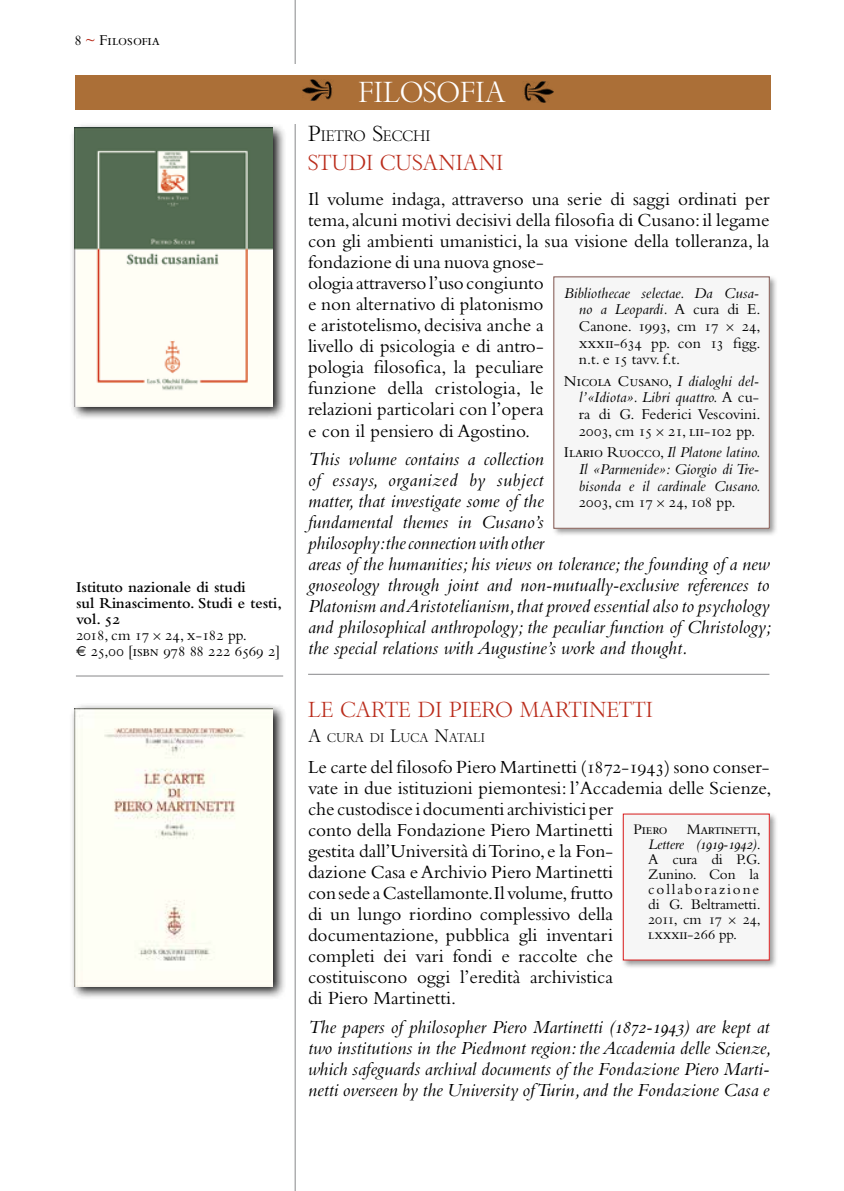
<style>
.page{position:relative;width:844px;height:1191px;background:#fff}
.page>*{position:absolute;margin:0;border:0;box-sizing:border-box;transform-origin:0 0}
.t1{font:28px "Bembo Titling MT Std";color:#fff}
.t2{font:21px "Bembo Titling MT Std";color:#ba2c1b}
.t3{font:19.25px/21px "Bembo Std";color:#000}
.t4{font:italic 19.25px/21px "Bembo Std";color:#000}
.t5{font:15.75px/16.6px "Bembo Std";color:#000;text-align:justify}
.t6{font:600 15.75px/15.8px "Bembo Std";color:#000}
.t7{font:italic 15.75px/16.6px "Bembo Std";color:#000;text-align:justify}
.t8{font:15.22px/14.9px "Bembo Std";letter-spacing:-.01em;color:#000;text-align:justify}
.t9{font:14.7px "Bembo Titling MT Std";color:#000}
.t10{font:12.25px "Bembo Titling MT Std";color:#000}
.s1{color:#ba2c1b}
.s2{font-weight:400}
.s3{font-family:"Bembo Cost";font-weight:400}
.s4{font-size:21px}
.s5{font-style:italic}
.s6{font-family:"Bembo Cost"}
.s7{font-style:normal}
.s8{font-family:"Bembo Cost";font-style:normal}
.s9{font-size:17.5px}
</style>
<div class="page">
<hr style="left:294px;top:0;width:1px;height:1191px;background:#87888a">
<hr style="left:308px;top:674px;width:461px;height:1px;background:#87888a">
<div style="left:69px;top:122px;width:218px;height:298px;background:#000;opacity:.91"></div>
<img style="left:74px;top:128px;width:199px;height:278px">
<hr style="left:76px;top:675px;width:207px;height:1px;background:#87888a">
<div style="left:69px;top:703px;width:218px;height:297px;background:#000;opacity:.91"></div>
<img style="left:74px;top:708px;width:199px;height:278px">
<div style="left:291px;top:64px;width:14px;height:60px;background:#fff"></div>
<div style="left:75px;top:75px;width:695px;height:35px;background:#ab6f37"></div>
<img style="left:302px;top:79px;width:30px;height:21px">
<img style="left:522px;top:82px;width:31px;height:21px">
<div style="left:621px;top:812px;width:156px;height:156px;background:#000;opacity:.4"></div>
<div style="left:623px;top:814px;width:146px;height:146px;background:#f6f6f6"></div>
<div style="left:551px;top:275px;width:227px;height:262px;background:#000;opacity:.4"></div>
<div style="left:553px;top:277px;width:216px;height:251px;background:#f6f6f6"></div>
<p class="t5" style="left:74px;top:32px;width:87px">8 <span class="s1">~</span> Filosofia</p>
<p class="t6" style="left:76px;top:579px;width:207px">Istituto nazionale di studi<br>sul Rinascimento. Studi e testi, vol. 52<br><span class="s2">2018, cm 17</span> <span class="s3">¥</span> <span class="s2">24, x-182 pp.<br></span><span class="s3">√</span> <span class="s2">25,00 [isbn 978 88 222 6569 2]</span></p>
<h1 class="t1" style="left:358px;top:75px;width:149px">FILOSOFIA</h1>
<p class="t9" style="left:308px;top:127px;width:124px"><span class="s4">P</span>IETRO <span class="s4">S</span>ECCHI</p>
<p class="t2" style="left:308px;top:149px;width:197px">STUDI CUSANIANI</p>
<p class="t3" style="left:308px;top:188px;width:463px">Il volume indaga, attraverso una serie di saggi ordinati per tema, alcuni motivi decisivi della filosofia di Cusano: il legame con gli ambienti umanistici, la sua visione della tolleranza, la fondazione di una nuova gnose-<br>ologia attraverso l’uso congiunto<br>e non alternativo di platonismo<br>e aristotelismo, decisiva anche a<br>livello di psicologia e di antro-<br>pologia filosofica, la peculiare<br>funzione della cristologia, le<br>relazioni particolari con l’opera<br>e con il pensiero di Agostino.</p>
<p class="t4" style="left:308px;top:448px;width:465px">This volume contains a collection<br>of essays, organized by subject<br>matter, that investigate some of the<br>fundamental themes in Cusano’s<br>philosophy:the connection with other<br>areas of the humanities; his views on tolerance; the founding of a new gnoseology through joint and non-mutually-exclusive references to Platonism and Aristotelianism, that proved essential also to psychology and philosophical anthropology; the peculiar function of Christology; the special relations with Augustine’s work and thought.</p>
<p class="t5" style="left:578px;top:284px;width:183px;text-indent:-15px"><span class="s5">Bibliothecae selectae. Da Cusa&shy;no a Leopardi.</span> A cura di E.<br>Canone. 1993, cm 17 <span class="s6">¥</span> 24, xxxii-634 pp. con 13 figg. n.t. e 15 tavv. f.t.</p>
<p class="t5" style="left:578px;top:372px;width:183px;text-indent:-15px">Nicola Cusano, <span class="s5">I dialoghi del&shy;l’«Idiota». Libri quattro.</span> A cu&shy;ra di G. Federici Vescovini.<br>2003, cm 15 <span class="s6">¥</span> 21, lii-102 pp.</p>
<p class="t7" style="left:578px;top:444px;width:183px;text-indent:-15px"><span class="s7">Ilario Ruocco,</span> Il Platone latino.<br>Il «Parmenide»: Giorgio di Tre&shy;bisonda e il cardinale Cusano.<br><span class="s7">2003, cm 17</span> <span class="s8">¥</span> <span class="s7">24, 108 pp.</span></p>
<p class="t2" style="left:308px;top:697px;width:346px">LE CARTE DI PIERO MARTINETTI</p>
<p class="t10" style="left:308px;top:730px;width:178px"><span class="s9">A</span> CURA DI <span class="s9">L</span>UCA <span class="s9">N</span>ATALI</p>
<p class="t3" style="left:308px;top:756px;width:465px">Le carte del filosofo Piero Martinetti (1872-1943) sono conser&shy;vate in due istituzioni piemontesi: l’Accademia delle Scienze, che custodisce i documenti archivistici per<br>conto della Fondazione Piero Martinetti<br>gestita dall’Università di Torino, e la Fon-<br>dazione Casa e Archivio Piero Martinetti<br>con sede a Castellamonte.Il volume, frutto<br>di un lungo riordino complessivo della<br>documentazione, pubblica gli inventari<br>completi dei vari fondi e raccolte che<br>costituiscono oggi l’eredità archivistica<br>di Piero Martinetti.</p>
<p class="t4" style="left:308px;top:1015px;width:465px;text-align:justify">The papers of philosopher Piero Martinetti (1872-1943) are kept at two institutions in the Piedmont region: the Accademia delle Scienze, which safeguards archival documents of the Fondazione Piero Marti&shy;netti overseen by the University of Turin, and the Fondazione Casa e</p>
<p class="t8" style="left:633px;top:822px;width:35px">Piero</p>
<p class="t8" style="left:648px;top:822px;width:114px;text-indent:38px">Martinetti, <span class="s5">Lettere (1919-1942)</span>.<br>A cura di P.G.<br>Zunino. Con la collaborazione di G. Beltrametti.<br>2011, cm 17 <span class="s6">¥</span> 24, lxxxii-266 pp.</p>
</div>
